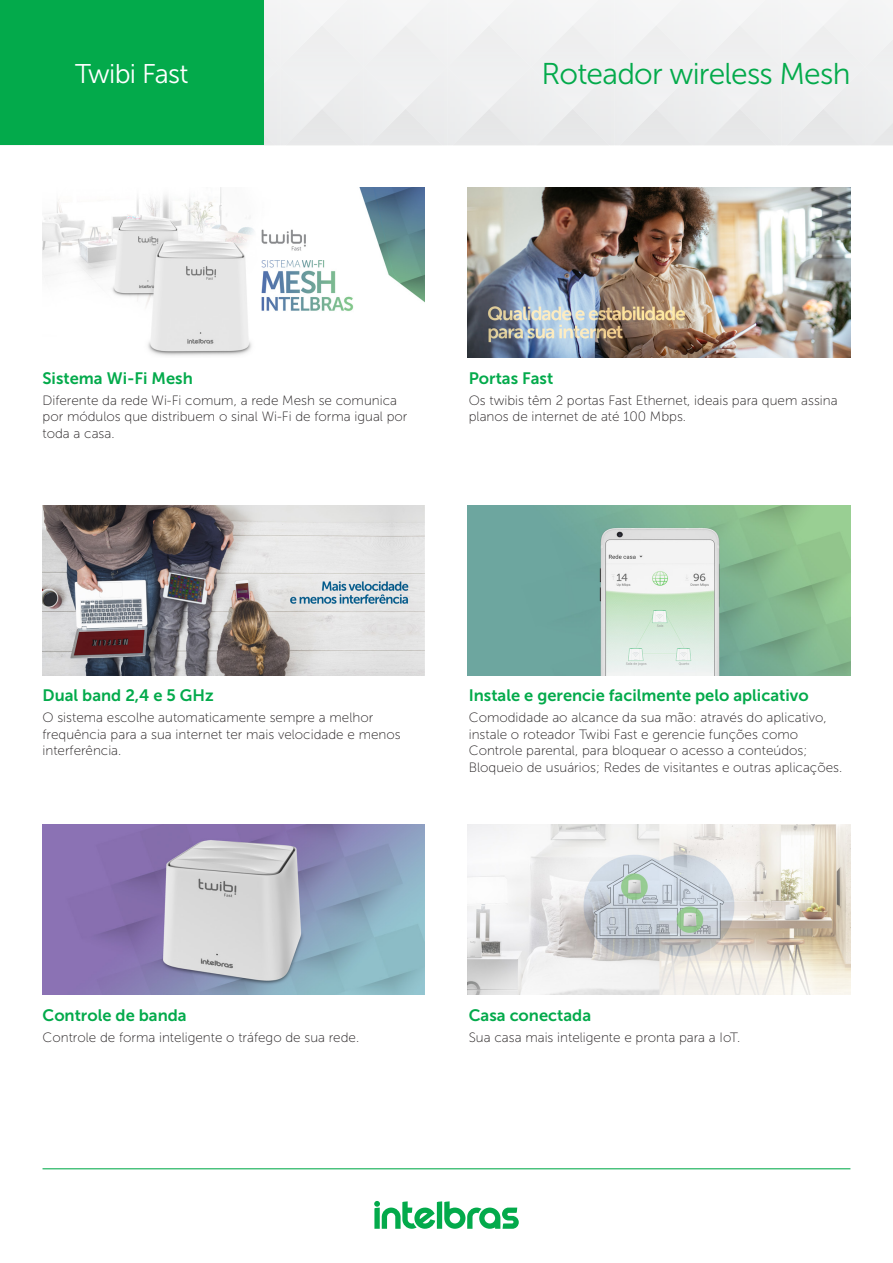
<style>
.page{position:relative;width:893px;height:1263px;background:#fff}
.page>*{position:absolute;margin:0;border:0;box-sizing:border-box;transform-origin:0 0}
.Descrição_do_Produto{font:30px "Museo Sans 300";letter-spacing:-.025em;color:#03aa4b}
.Nome_do_Produto{font:27px "Museo Sans 300";letter-spacing:-.025em;color:#fff}
.Sub_título{font:16.5px "Museo Sans 700";color:#03aa4b}
.Texto{font:13.5px/16.5px "Museo Sans 100";color:#231f20}
</style>
<div class="page">
<div style="left:0;top:0;width:893px;height:145px;background:#eff0f0"></div>
<div style="left:0;top:0;width:264px;height:145px;background:#03aa4b"></div>
<hr style="left:43px;top:1168px;width:807px;height:1px;background:#03aa4b">
<svg style="left:374px;top:1201px;width:145px;height:28px"></svg>
<img style="left:468px;top:188px;width:382px;height:170px">
<img style="left:468px;top:505px;width:382px;height:170px">
<img style="left:468px;top:825px;width:382px;height:170px">
<img style="left:43px;top:188px;width:382px;height:168px">
<img style="left:42px;top:825px;width:383px;height:170px">
<img style="left:43px;top:505px;width:382px;height:170px">
<p class="Nome_do_Produto" style="left:75px;top:59px;width:115px">Twibi Fast</p>
<p class="Descrição_do_Produto" style="left:541px;top:57px;width:311px">Roteador wireless Mesh</p>
<p class="Sub_título" style="left:43px;top:369px;width:152px">Sistema Wi-Fi Mesh</p>
<p class="Texto" style="left:43px;top:392px;width:366px">Diferente da rede Wi-Fi comum, a rede Mesh se comunica por módulos que distribuem o sinal Wi-Fi de forma igual por toda a casa.</p>
<p class="Sub_título" style="left:469px;top:369px;width:86px">Portas Fast</p>
<p class="Texto" style="left:469px;top:392px;width:370px">Os twibis têm 2 portas Fast Ethernet, ideais para quem assina planos de internet de até 100 Mbps.</p>
<p class="Sub_título" style="left:43px;top:686px;width:173px">Dual band 2,4 e 5 GHz</p>
<p class="Texto" style="left:43px;top:709px;width:360px">O sistema escolhe automaticamente sempre a melhor frequência para a sua internet ter mais velocidade e menos interferência.</p>
<p class="Sub_título" style="left:469px;top:686px;width:341px">Instale e gerencie facilmente pelo aplicativo</p>
<p class="Texto" style="left:469px;top:709px;width:375px">Comodidade ao alcance da sua mão: através do aplicativo, instale o roteador Twibi Fast e gerencie funções como Controle parental, para bloquear o acesso a conteúdos; Bloqueio de usuários; Redes de visitantes e outras aplicações.</p>
<p class="Sub_título" style="left:43px;top:1006px;width:146px">Controle de banda</p>
<p class="Texto" style="left:43px;top:1029px;width:318px">Controle de forma inteligente o tráfego de sua rede.</p>
<p class="Sub_título" style="left:469px;top:1006px;width:124px">Casa conectada</p>
<p class="Texto" style="left:469px;top:1029px;width:273px">Sua casa mais inteligente e pronta para a IoT.</p>
</div>
